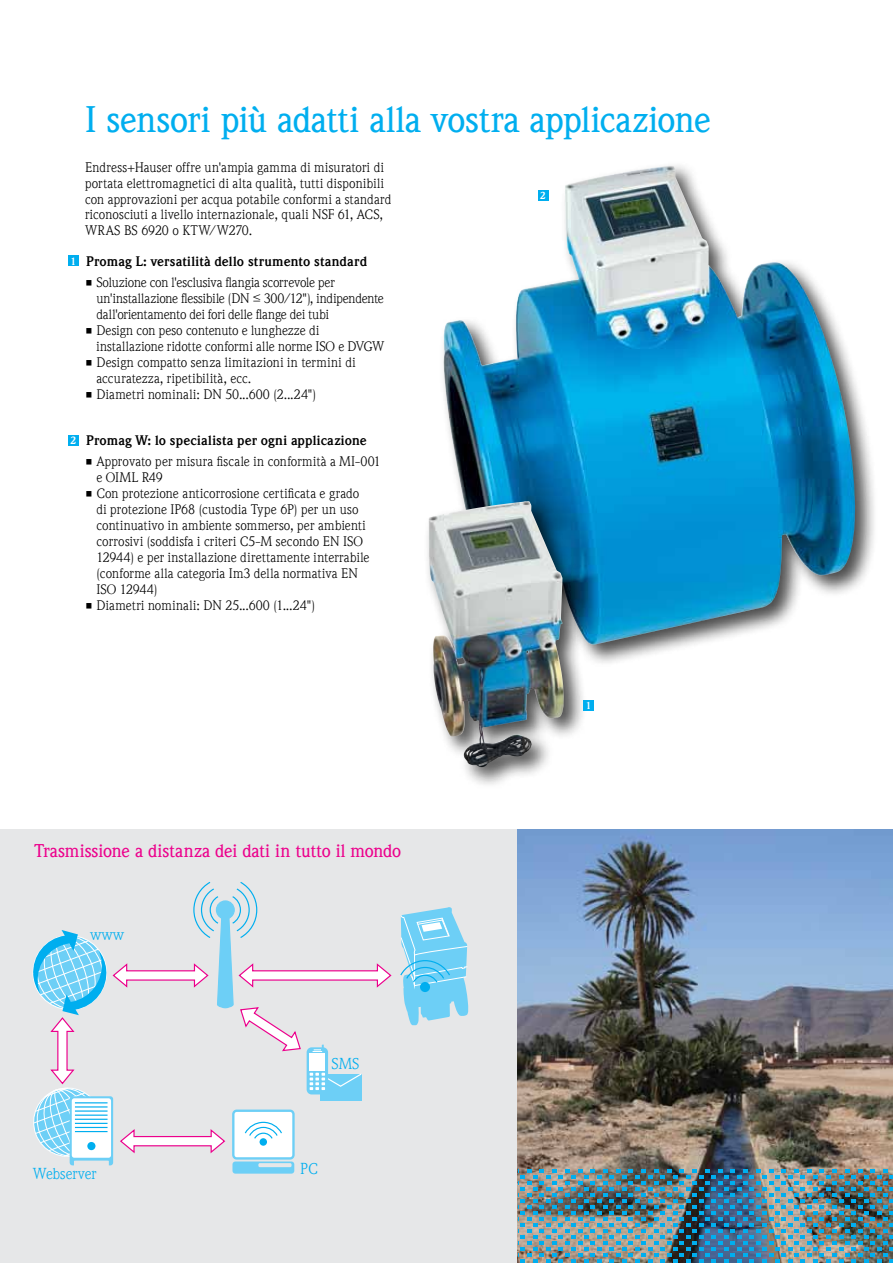
<style>
.page{position:relative;width:893px;height:1263px;background:#fff}
.page>*{position:absolute;margin:0;border:0;box-sizing:border-box;transform-origin:0 0}
.t1{font:500 36px "E+H Weidemann Com";letter-spacing:-.01em;color:#00aeef}
.t2{font:500 18px "E+H Weidemann Com";letter-spacing:-.005em;color:#ec008c}
.t3{font:15.45px "E+H Weidemann Com";color:#00aeef}
.t4{font:13.5px/15.9px "E+H Weidemann Com";letter-spacing:.005em;color:#000}
.t5{font:700 13.5px "E+H Weidemann Com";letter-spacing:.01em;color:#000}
.t6{font:700 10.5px "E+H Weidemann Com";color:#fff}
.t7{font:700 10.05px "E+H Weidemann Com";color:#fff}
.s1{font-size:10.5px;color:#fff}
</style>
<div class="page">
<div style="left:0;top:829px;width:518px;height:434px;background:#e6e7e8"></div>
<img style="left:518px;top:829px;width:375px;height:340px">
<svg style="left:32px;top:881px;width:360px;height:292px"></svg>
<svg style="left:400px;top:907px;width:69px;height:118px"></svg>
<div style="left:420px;top:982px;width:10px;height:10px;background:#00aeef;border-radius:50%"></div>
<div style="left:439px;top:161px;width:439px;height:506px;background:#000;opacity:.7"></div>
<img style="left:441px;top:165px;width:415px;height:482px">
<div style="left:424px;top:497px;width:163px;height:292px;background:#000;opacity:.7"></div>
<img style="left:428px;top:501px;width:136px;height:267px">
<div style="left:538px;top:190px;width:10px;height:11px;background:#00aeef"></div>
<div style="left:583px;top:700px;width:11px;height:10px;background:#00aeef"></div>
<div style="left:68px;top:256px;width:11px;height:10px;background:#00aeef"></div>
<div style="left:68px;top:435px;width:11px;height:10px;background:#00aeef"></div>
<svg style="left:518px;top:1169px;width:375px;height:94px;background:#5f8591"></svg>
<h1 class="t1" style="left:85px;top:98px;width:628px">I sensori più adatti alla vostra applicazione</h1>
<p class="t6" style="left:70px;top:255px;width:7px">1</p>
<p class="t4" style="left:85px;top:159px;width:308px">Endress+Hauser offre un'ampia gamma di misuratori di portata elettromagnetici di alta qualità, tutti disponibili con approvazioni per acqua potabile conformi a standard riconosciuti a livello internazionale, quali NSF 61, ACS, WRAS BS 6920 o KTW/W270.</p>
<p class="t5" style="left:86px;top:254px;width:283px">Promag L: versatilità dello strumento standard</p>
<p class="t4" style="left:96px;top:275px;width:289px;text-indent:-11px">• Soluzione con l'esclusiva flangia scorrevole per un'installazione flessibile (DN ≤ 300/12"), indipendente dall'orientamento dei fori delle flange dei tubi</p>
<p class="t4" style="left:96px;top:322px;width:290px;text-indent:-11px">• Design con peso contenuto e lunghezze di installazione ridotte conformi alle norme ISO e DVGW</p>
<p class="t4" style="left:96px;top:354px;width:261px;text-indent:-11px">• Design compatto senza limitazioni in termini di accuratezza, ripetibilità, ecc.</p>
<p class="t4" style="left:85px;top:386px;width:233px">• Diametri nominali: DN 50...600 (2...24")</p>
<p class="t5" style="left:70px;top:433px;width:298px"><span class="s1">2</span> Promag W: lo specialista per ogni applicazione</p>
<p class="t4" style="left:96px;top:454px;width:286px;text-indent:-11px">• Approvato per misura fiscale in conformità a MI-001 e OIML R49</p>
<p class="t4" style="left:96px;top:486px;width:275px;text-indent:-11px">• Con protezione anticorrosione certificata e grado di protezione IP68 (custodia Type 6P) per un uso continuativo in ambiente sommerso, per ambienti corrosivi (soddisfa i criteri C5-M secondo EN ISO 12944) e per installazione direttamente interrabile (conforme alla categoria Im3 della normativa EN ISO 12944)</p>
<p class="t4" style="left:85px;top:597px;width:231px">• Diametri nominali: DN 25...600 (1...24")</p>
<h2 class="t2" style="left:34px;top:840px;width:369px">Trasmissione a distanza dei dati in tutto il mondo</h2>
<p class="t3" style="left:90px;top:926px;width:36px">www</p>
<p class="t3" style="left:33px;top:1164px;width:65px">Webserver</p>
<p class="t3" style="left:332px;top:1055px;width:29px">SMS</p>
<p class="t3" style="left:300px;top:1159px;width:19px">PC</p>
<p class="t7" style="left:540px;top:190px;width:7px">2</p>
<p class="t7" style="left:586px;top:699px;width:7px">1</p>
</div>
